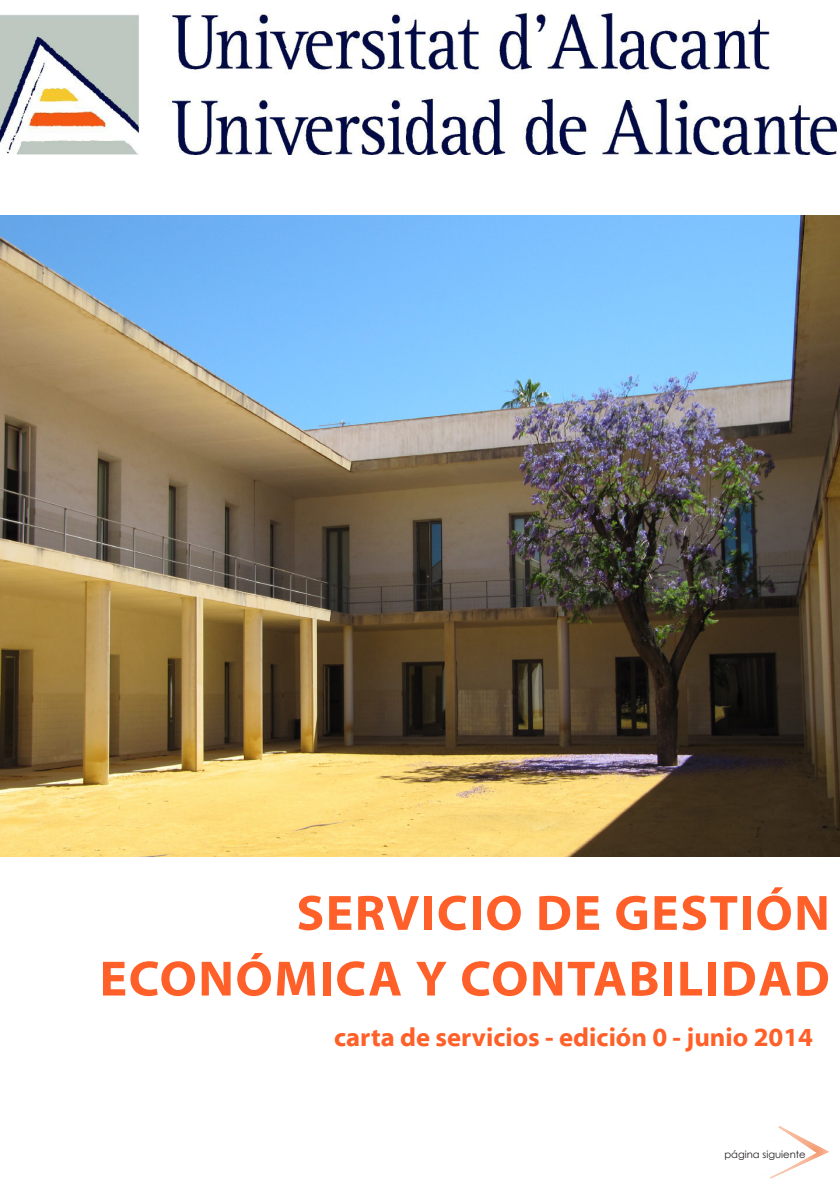
<style>
.page{position:relative;width:840px;height:1191px;background:#fff}
.page>*{position:absolute;margin:0;border:0;box-sizing:border-box;transform-origin:0 0}
.Cuerpo_2{font:700 50px "Myriad Web Pro";letter-spacing:.03em;color:#ff6029}
.Cuerpo_2-2{font:700 26px "Myriad Web Pro";color:#ff6029}
.t1{font:10px "Century Gothic";color:#231f20}
</style>
<div class="page">
<img style="left:0;top:215px;width:839px;height:641px">
<img style="left:0;top:13px;width:836px;height:142px">
<p class="Cuerpo_2" style="left:296px;top:885px;width:534px">SERVICIO DE GESTIÓN</p>
<p class="Cuerpo_2" style="left:100px;top:951px;width:731px">ECONÓMICA Y CONTABILIDAD</p>
<p class="Cuerpo_2-2" style="left:334px;top:1023px;width:480px">carta de servicios - edición 0 - junio 2014</p>
<p class="t1" style="left:724px;top:1147px;width:83px">página siguiente</p>
</div>
